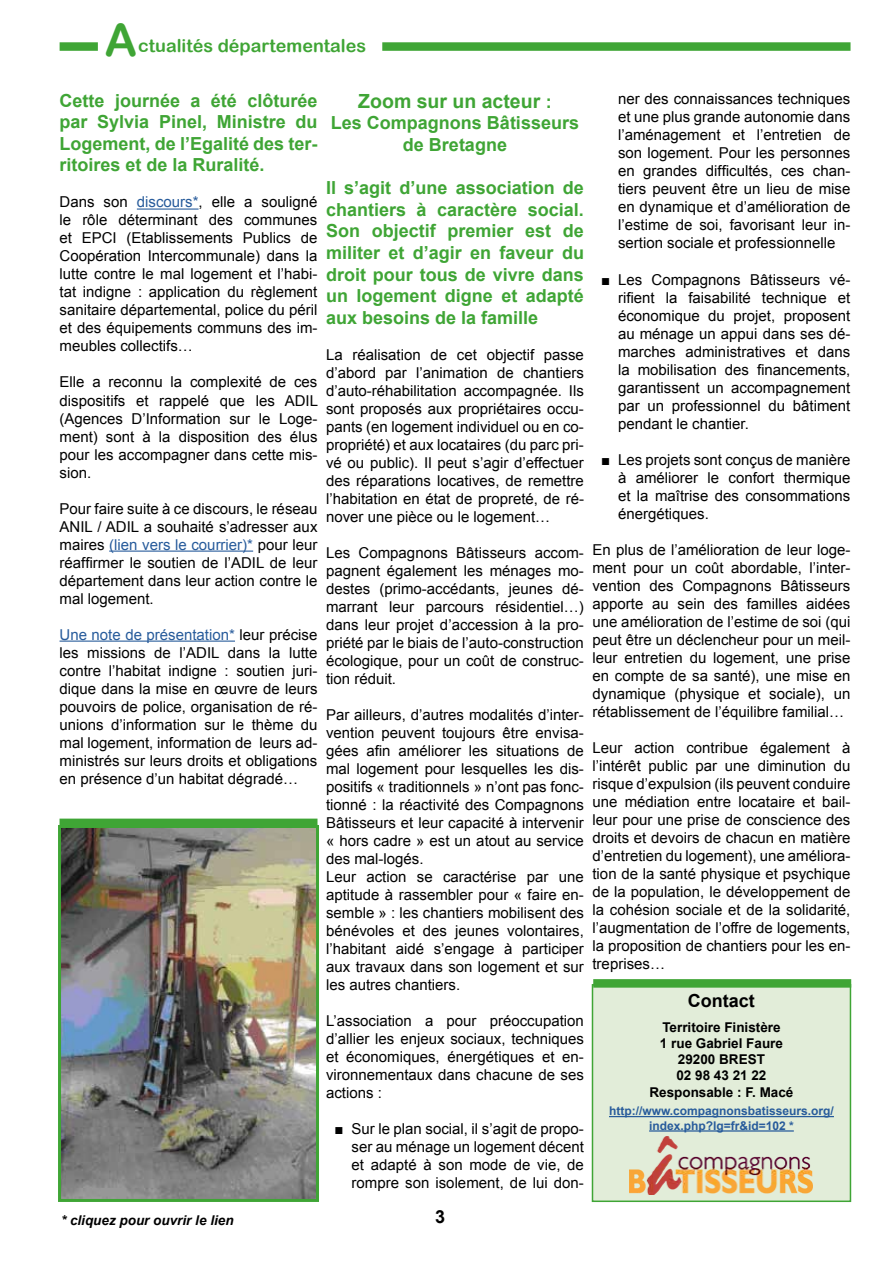
<style>
.page{position:relative;width:893px;height:1263px;background:#fff}
.page>*{position:absolute;margin:0;border:0;box-sizing:border-box;transform-origin:0 0}
.t1{font:44.85px "Arial Rounded MT Bold";color:#3fa535}
.t2{font:700 19.5px "Arial";color:#3fa535}
.t3{font:700 18px/21.6px "Arial";color:#3fa535;text-align:justify}
.t4{font:18px "Arial Rounded MT Bold";color:#3fa535}
.t5{font:700 18px "Arial";color:#000}
.t6{font:15px/18px "Arial";color:#000;text-align:justify}
.t7{font:700 13.5px/16.2px "Arial";color:#000;text-align:center}
.t8{font:italic 700 13.5px "Arial";color:#000}
.t9{font:700 12px/14.4px "Arial";color:#275b9b;text-align:center}
.s1{color:#275b9b}
.s2{font-size:18px}
</style>
<div class="page">
<div style="left:60px;top:42px;width:38px;height:9px;background:#3fa535"></div>
<div style="left:382px;top:42px;width:468px;height:9px;background:#3fa535"></div>
<hr style="left:137px;top:208px;width:62px;height:2px;background:#275b9b">
<hr style="left:109px;top:550px;width:144px;height:2px;background:#275b9b">
<hr style="left:60px;top:640px;width:175px;height:2px;background:#275b9b">
<img style="left:62px;top:829px;width:253px;height:369px">
<div style="left:58px;top:825px;width:261px;height:377px;border:3px solid #3fa535"></div>
<div style="left:592px;top:985px;width:258px;height:216px;background:#e2edd9"></div>
<hr style="left:609px;top:1116px;width:225px;height:1px;background:#275b9b">
<hr style="left:649px;top:1130px;width:145px;height:1px;background:#275b9b">
<div style="left:592px;top:984px;width:259px;height:218px;border:2px solid #3fa535"></div>
<img style="left:630px;top:1136px;width:183px;height:58px">
<div style="left:60px;top:819px;width:257px;height:8px;background:#3fa535"></div>
<div style="left:593px;top:979px;width:258px;height:9px;background:#3fa535"></div>
<h1 class="t1" style="left:105px;top:14px;width:34px">A</h1>
<p class="t4" style="left:138px;top:35px;width:229px">ctualités départementales</p>
<p class="t3" style="left:60px;top:90px;width:259px">Cette journée a été clôturée par Sylvia Pinel, Ministre du Logement, de l’Egalité des ter&shy;ritoires et de la Ruralité.</p>
<p class="t6" style="left:60px;top:193px;width:259px">Dans son <span class="s1">discours*</span>, elle a souligné le rôle déterminant des communes et EPCI (Etablissements Publics de Coopération Intercommunale) dans la lutte contre le mal logement et l’habi&shy;tat indigne : application du règlement sanitaire départemental, police du péril et des équipements communs des im&shy;meubles collectifs…</p>
<p class="t6" style="left:60px;top:373px;width:260px">Elle a reconnu la complexité de ces dispositifs et rappelé que les ADIL (Agences D’Information sur le Loge&shy;ment) sont à la disposition des élus pour les accompagner dans cette mis&shy;sion.</p>
<p class="t6" style="left:60px;top:499px;width:259px">Pour faire suite à ce discours, le réseau ANIL / ADIL a souhaité s’adresser aux maires <span class="s1">(lien vers le courrier)*</span> pour leur réaffirmer le soutien de l’ADIL de leur département dans leur action contre le mal logement.</p>
<p class="t6" style="left:60px;top:625px;width:259px"><span class="s1">Une note de présentation*</span> leur précise les missions de l’ADIL dans la lutte contre l’habitat indigne : soutien juri&shy;dique dans la mise en œuvre de leurs pouvoirs de police, organisation de ré&shy;unions d’information sur le thème du mal logement, information de leurs ad&shy;ministrés sur leurs droits et obligations en présence d’un habitat dégradé…</p>
<h2 class="t2" style="left:358px;top:88px;width:195px">Zoom sur un acteur <span class="s2">:</span></h2>
<p class="t3" style="left:331px;top:113px;width:250px;text-align:center">Les Compagnons Bâtisseurs de Bretagne</p>
<p class="t3" style="left:326px;top:178px;width:259px">Il s’agit d’une association de chantiers à caractère social.<br>Son objectif premier est de militer et d’agir en faveur du droit pour tous de vivre dans un logement digne et adapté aux besoins de la famille</p>
<p class="t6" style="left:326px;top:346px;width:259px">La réalisation de cet objectif passe d’abord par l’animation de chantiers d’auto-réhabilitation accompagnée. Ils sont proposés aux propriétaires occu&shy;pants (en logement individuel ou en co&shy;propriété) et aux locataires (du parc pri&shy;vé ou public). Il peut s’agir d’effectuer des réparations locatives, de remettre l’habitation en état de propreté, de ré&shy;nover une pièce ou le logement…</p>
<p class="t6" style="left:326px;top:544px;width:259px">Les Compagnons Bâtisseurs accom&shy;pagnent également les ménages mo&shy;destes (primo-accédants, jeunes dé&shy;marrant leur parcours résidentiel…) dans leur projet d’accession à la pro&shy;priété par le biais de l’auto-construction écologique, pour un coût de construc&shy;tion réduit.</p>
<p class="t6" style="left:326px;top:706px;width:259px;text-align:left">Par ailleurs, d’autres modalités d’inter&shy;vention peuvent toujours être envisa&shy;gées afin améliorer les situations de mal logement pour lesquelles les dis&shy;positifs « traditionnels » n’ont pas fonc&shy;tionné : la réactivité des Compagnons Bâtisseurs et leur capacité à intervenir « hors cadre » est un atout au service des mal-logés.<br>Leur action se caractérise par une aptitude à rassembler pour « faire en&shy;semble » : les chantiers mobilisent des bénévoles et des jeunes volontaires, l’habitant aidé s’engage à participer aux travaux dans son logement et sur les autres chantiers.</p>
<p class="t6" style="left:326px;top:1012px;width:259px">L’association a pour préoccupation d’allier les enjeux sociaux, techniques et économiques, énergétiques et en&shy;vironnementaux dans chacune de ses actions :</p>
<p class="t6" style="left:351px;top:1120px;width:234px;text-indent:-17px">■ Sur le plan social, il s’agit de propo&shy;ser au ménage un logement décent et adapté à son mode de vie, de rompre son isolement, de lui don-</p>
<p class="t5" style="left:435px;top:1204px;width:12px">3</p>
<p class="t8" style="left:61px;top:1211px;width:174px">* cliquez pour ouvrir le lien</p>
<p class="t6" style="left:618px;top:90px;width:234px">ner des connaissances techniques et une plus grande autonomie dans l’aménagement et l’entretien de son logement. Pour les personnes en grandes difficultés, ces chan&shy;tiers peuvent être un lieu de mise en dynamique et d’amélioration de l’estime de soi, favorisant leur in&shy;sertion sociale et professionnelle</p>
<p class="t6" style="left:618px;top:270px;width:234px;text-indent:-17px">■ Les Compagnons Bâtisseurs vé&shy;rifient la faisabilité technique et économique du projet, proposent au ménage un appui dans ses dé&shy;marches administratives et dans la mobilisation des financements, garantissent un accompagnement par un professionnel du bâtiment pendant le chantier.</p>
<p class="t6" style="left:618px;top:450px;width:234px;text-indent:-17px">■ Les projets sont conçus de manière à améliorer le confort thermique et la maîtrise des consommations énergétiques.</p>
<p class="t6" style="left:592px;top:540px;width:259px">En plus de l’amélioration de leur loge&shy;ment pour un coût abordable, l’inter&shy;vention des Compagnons Bâtisseurs apporte au sein des familles aidées une amélioration de l’estime de soi (qui peut être un déclencheur pour un meil&shy;leur entretien du logement, une prise en compte de sa santé), une mise en dynamique (physique et sociale), un rétablissement de l’équilibre familial…</p>
<p class="t6" style="left:592px;top:738px;width:259px">Leur action contribue également à l’intérêt public par une diminution du risque d’expulsion (ils peuvent conduire une médiation entre locataire et bail&shy;leur pour une prise de conscience des droits et devoirs de chacun en matière d’entretien du logement), une améliora&shy;tion de la santé physique et psychique de la population, le développement de la cohésion sociale et de la solidarité, l’augmentation de l’offre de logements, la proposition de chantiers pour les en&shy;treprises…</p>
<p class="t5" style="left:688px;top:989px;width:68px">Contact</p>
<p class="t7" style="left:649px;top:1019px;width:146px">Territoire Finistère<br>1 rue Gabriel Faure<br>29200 BREST<br>02 98 43 21 22<br>Responsable : F. Macé</p>
<p class="t9" style="left:609px;top:1104px;width:226px">http://www.compagnonsbatisseurs.org/ index.php?lg=fr&amp;id=102 *</p>
</div>
